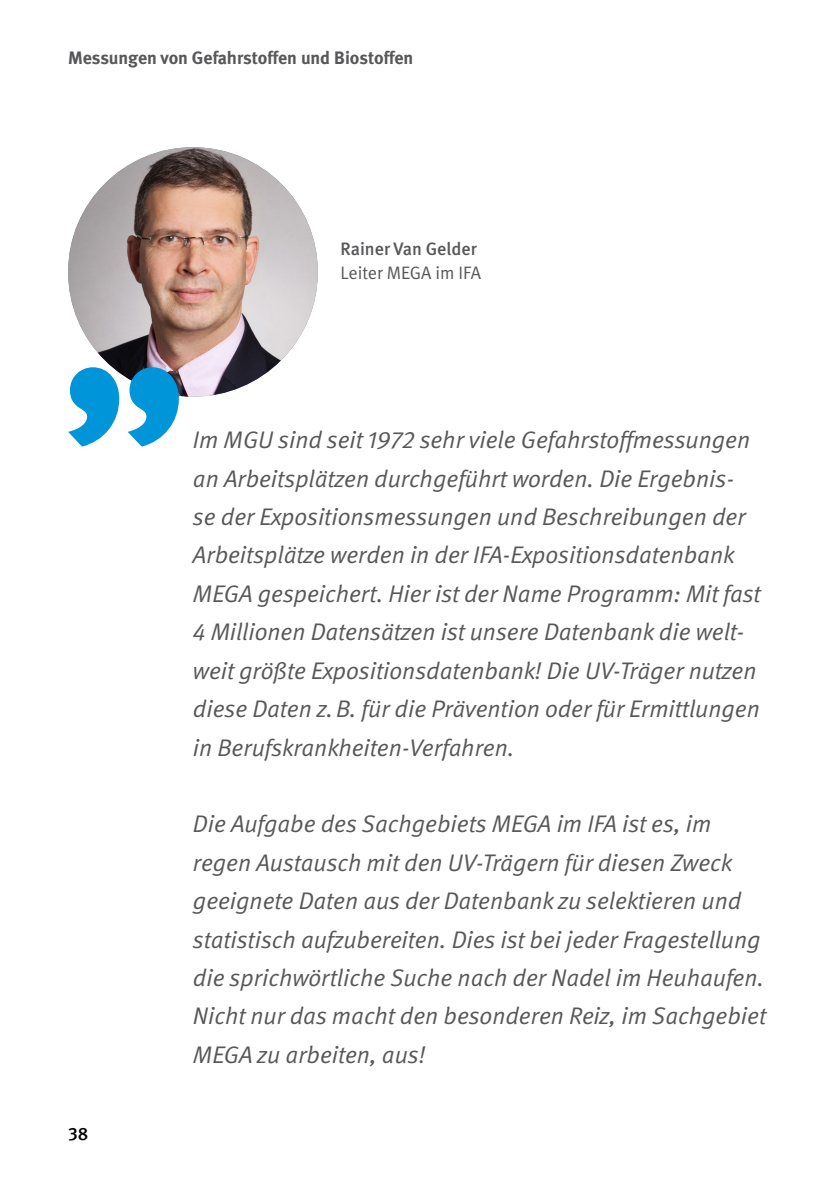
<style>
.page{position:relative;width:840px;height:1191px;background:#fff}
.page>*{position:absolute;margin:0;border:0;box-sizing:border-box;transform-origin:0 0}
.t1{font:italic 24px/38.4px "DGUV Meta";color:#58585a}
.t2{font:700 18px "DGUV Meta";letter-spacing:-.005em;color:#58585a}
.t3{font:500 18px "DGUV Meta";color:#58585a}
.t4{font:18px "DGUV Meta";color:#58585a}
.t5{font:500 18px "DGUV Meta";color:#000}
</style>
<div class="page">
<img style="left:68px;top:147px;width:249px;height:250px;border-radius:125px">
<svg style="left:68px;top:367px;width:111px;height:79px"></svg>
<p class="t2" style="left:68px;top:47px;width:346px">Messungen von Gefahrstoffen und Biostoffen</p>
<p class="t3" style="left:340px;top:238px;width:138px">Rainer Van Gelder</p>
<p class="t4" style="left:340px;top:262px;width:142px">Leiter MEGA im IFA</p>
<p class="t1" style="left:193px;top:421px;width:569px">Im MGU sind seit 1972 sehr viele Gefahrstoffmessungen an Arbeitsplätzen durchgeführt worden. Die Ergebnis&shy;se der Expositionsmessungen und Beschreibungen der Arbeitsplätze werden in der IFA-Expositionsdatenbank MEGA gespeichert. Hier ist der Name Programm: Mit fast 4 Millionen Datensätzen ist unsere Datenbank die welt&shy;weit größte Expositionsdatenbank! Die UV-Träger nutzen diese Daten z.B. für die Prävention oder für Ermittlungen in Berufskrankheiten-Verfahren.</p>
<p class="t5" style="left:68px;top:1123px;width:22px">38</p>
<p class="t1" style="left:193px;top:805px;width:574px">Die Aufgabe des Sachgebiets MEGA im IFA ist es, im regen Austausch mit den UV-Trägern für diesen Zweck geeignete Daten aus der Datenbank zu selektieren und statistisch aufzubereiten. Dies ist bei jeder Fragestellung die sprichwörtliche Suche nach der Nadel im Heuhaufen.<br>Nicht nur das macht den besonderen Reiz, im Sachgebiet MEGA zu arbeiten, aus!</p>
</div>
